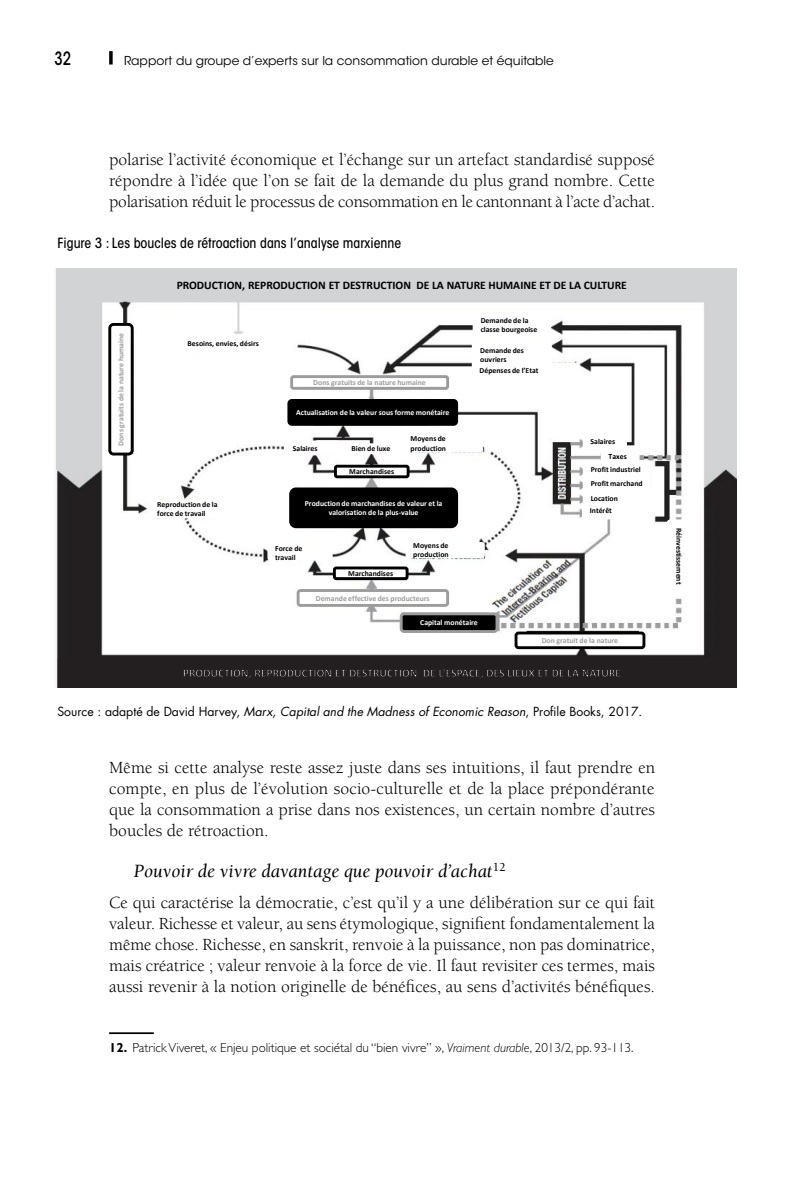
<style>
.page{position:relative;width:794px;height:1191px;background:#fff}
.page>*{position:absolute;margin:0;border:0;box-sizing:border-box;transform-origin:0 0}
.Titre_3{font:italic 19.25px "Berkeley Std";color:#000}
.t1{font:500 18.2px "ITC Avant Garde Std";color:#000;scale:.77 1}
.t2{font:17.5px/21px "Berkeley Std";color:#000;text-align:justify}
.Illustration_légende{font:500 condensed 14px "ITC Avant Garde Std";color:#000}
.Note_de_bas_de_page{font:300 13.12px "Gill Sans Std";color:#000}
.Source{font:12.25px "Futura Std";color:#000}
.t3{font:12.25px "ITC Avant Garde Std";color:#000}
.t4{font:700 11.55px "Calibri";color:#000}
.t5{font:700 7.7px/9.3px "Calibri";color:#000}
.t6{font:700 7.7px/9.3px "Calibri";color:#fff;text-align:center}
.t7{font:700 7.7px "Calibri";color:#9d9c9c}
.s1{font-style:italic}
.s2{font-weight:700}
</style>
<div class="page">
<svg style="left:109px;top:51px;width:4px;height:13px"></svg>
<img style="left:56px;top:269px;width:680px;height:419px">
<div style="left:180px;top:334px;width:108px;height:18px;background:#fff;border-radius:3px"></div>
<div style="left:149px;top:499px;width:91px;height:19px;background:#fff;border-radius:3px"></div>
<div style="left:583px;top:434px;width:44px;height:15px;background:#fff;border-radius:3px"></div>
<div style="left:267px;top:545px;width:64px;height:15px;background:#fff;border-radius:2px"></div>
<div style="left:405px;top:542px;width:80px;height:16px;background:#fff;border-radius:3px"></div>
<div style="left:403px;top:434px;width:80px;height:18px;background:#fff;border-radius:3px"></div>
<div style="left:583px;top:460px;width:67px;height:18px;background:#fff;border-radius:3px"></div>
<div style="left:583px;top:475px;width:67px;height:17px;background:#fff;border-radius:3px"></div>
<div style="left:583px;top:489px;width:58px;height:18px;background:#fff;border-radius:3px"></div>
<div style="left:582px;top:502px;width:58px;height:17px;background:#fff;border-radius:3px"></div>
<div style="left:601px;top:449px;width:38px;height:15px;background:#fff;border-radius:3px"></div>
<div style="left:666px;top:519px;width:25px;height:77px;background:#fff;border-radius:4px"></div>
<div style="left:344px;top:443px;width:54px;height:11px;background:#fff;border-radius:2px"></div>
<div style="left:285px;top:440px;width:55px;height:15px;background:#fff;border-radius:2px"></div>
<div style="left:108px;top:323px;width:26px;height:132px;background:#fff;border:3px solid #000;border-radius:4px"></div>
<div style="left:297px;top:589px;width:152px;height:18px;background:#fff;border:3px solid #9d9c9c;border-radius:2px"></div>
<div style="left:290px;top:375px;width:159px;height:15px;background:#fff;border:3px solid #9d9c9c;border-radius:2px"></div>
<div style="left:400px;top:612px;width:98px;height:21px;background:#000;border:3px solid #9d9c9c;border-radius:3px"></div>
<div style="left:514px;top:631px;width:131px;height:18px;background:#fff;border:3px solid #000;border-radius:2px"></div>
<div style="left:287px;top:399px;width:171px;height:27px;background:#000;border-radius:4px"></div>
<div style="left:58px;top:271px;width:678px;height:29px;background:#d2d3d5"></div>
<div style="left:334px;top:465px;width:75px;height:13px;background:#fff;border:3px solid #000;border-radius:2px"></div>
<div style="left:333px;top:566px;width:75px;height:14px;background:#fff;border:3px solid #000;border-radius:2px"></div>
<div style="left:472px;top:314px;width:79px;height:22px;background:#fff;border-radius:4px"></div>
<div style="left:472px;top:339px;width:80px;height:31px;background:#fff;border-radius:5px"></div>
<div style="left:472px;top:362px;width:108px;height:17px;background:#fff;border-radius:3px"></div>
<div style="left:289px;top:487px;width:169px;height:41px;background:#000;border-radius:7px"></div>
<svg style="left:58px;top:658px;width:678px;height:29px;background:#272325"></svg>
<hr style="left:109px;top:1032px;width:45px;height:2px;background:#000">
<p class="t1" style="left:55px;top:47px;width:23px">32</p>
<p class="t3" style="left:124px;top:53px;width:431px">Rapport du groupe d’experts sur la consommation durable et équitable</p>
<p class="t2" style="left:109px;top:149px;width:547px">polarise l’activité économique et l’échange sur un artefact standardisé supposé répondre à l’idée que l’on se fait de la demande du plus grand nombre. Cette polarisation réduit le processus de consommation en le cantonnant à l’acte d’achat.</p>
<p class="Illustration_légende" style="left:57px;top:235px;width:345px">Figure 3 : Les boucles de rétroaction dans l’analyse marxienne</p>
<p class="t7" style="left:115px;top:445px;width:114px;rotate:-90deg">Dons gratuits de la nature humaine</p>
<p class="t4" style="left:177px;top:277px;width:451px">PRODUCTION, REPRODUCTION ET DESTRUCTION DE LA NATURE HUMAINE ET DE LA CULTURE</p>
<p class="t5" style="left:188px;top:338px;width:73px">Besoins, envies, désirs</p>
<p class="t5" style="left:157px;top:499px;width:62px">Reproduction de la force de travail</p>
<p class="t7" style="left:313px;top:377px;width:114px">Dons gratuits de la nature humaine</p>
<p class="t6" style="left:296px;top:408px;width:155px">Actualisation de la valeur sous forme monétaire</p>
<p class="t5" style="left:293px;top:443px;width:26px">Salaires</p>
<p class="t5" style="left:351px;top:444px;width:40px">Bien de luxe</p>
<p class="t5" style="left:349px;top:467px;width:46px">Marchandises</p>
<p class="t5" style="left:410px;top:434px;width:37px">Moyens de production</p>
<p class="t6" style="left:305px;top:498px;width:139px">Production de marchandises de valeur et la valorisation de la plus-value</p>
<p class="t5" style="left:275px;top:543px;width:29px">Force de travail</p>
<p class="t5" style="left:413px;top:541px;width:37px">Moyens de production</p>
<p class="t5" style="left:348px;top:568px;width:46px">Marchandises</p>
<p class="t7" style="left:316px;top:592px;width:115px">Demande effective des producteurs</p>
<p class="t5" style="left:481px;top:316px;width:58px">Demande de la classe bourgeoise</p>
<p class="t5" style="left:480px;top:345px;width:45px">Demande des ouvriers</p>
<p class="t5" style="left:479px;top:366px;width:60px">Dépenses de l’Etat</p>
<p class="t6" style="left:420px;top:618px;width:59px">Capital monétaire</p>
<p class="t5" style="left:590px;top:437px;width:26px">Salaires</p>
<p class="t5" style="left:608px;top:451px;width:20px">Taxes</p>
<p class="t5" style="left:590px;top:461px;width:53px;line-height:14.7px">Profit industriel<br>Profit marchand<br>Location</p>
<p class="t5" style="left:590px;top:506px;width:24px">Intérêt</p>
<p class="t7" style="left:542px;top:635px;width:78px">Don gratuit de la nature</p>
<p class="t5" style="left:683px;top:527px;width:58px;rotate:90deg">Réinvestissement</p>
<p class="Source" style="left:57px;top:704px;width:586px">Source : adapté de David Harvey, <span class="s1">Marx, Capital and the Madness of Economic Reason</span>, Profile Books, 2017.</p>
<p class="t2" style="left:109px;top:757px;width:547px">Même si cette analyse reste assez juste dans ses intuitions, il faut prendre en compte, en plus de l’évolution socio-culturelle et de la place prépondérante que la consommation a prise dans nos existences, un certain nombre d’autres boucles de rétroaction.</p>
<p class="Titre_3" style="left:134px;top:860px;width:373px">Pouvoir de vivre davantage que pouvoir d’achat<sup>12</sup></p>
<p class="t2" style="left:109px;top:892px;width:547px">Ce qui caractérise la démocratie, c’est qu’il y a une délibération sur ce qui fait valeur. Richesse et valeur, au sens étymologique, signifient fondamentalement la même chose. Richesse, en sanskrit, renvoie à la puissance, non pas dominatrice, mais créatrice ; valeur renvoie à la force de vie. Il faut revisiter ces termes, mais aussi revenir à la notion originelle de bénéfices, au sens d’activités bénéfiques.</p>
<p class="Note_de_bas_de_page" style="left:109px;top:1040px;width:526px"><span class="s2">12.</span> Patrick Viveret, « Enjeu politique et sociétal du “bien vivre” », <span class="s1">Vraiment durable</span>, 2013/2, pp. 93-113.</p>
</div>
